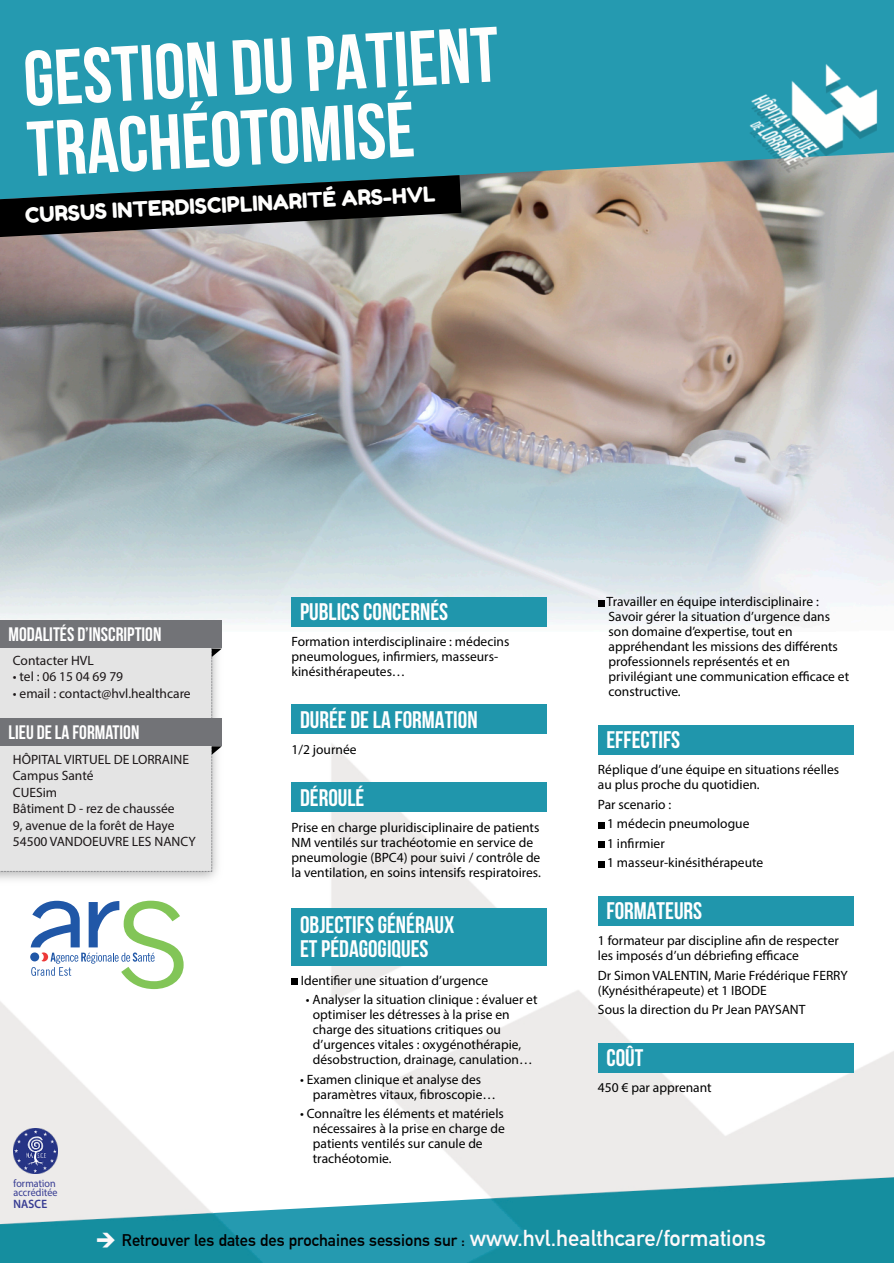
<style>
.page{position:relative;width:894px;height:1263px;background:#fff}
.page>*{position:absolute;margin:0;border:0;box-sizing:border-box;transform-origin:0 0}
.t1{font:700 78px/70.5px "Bebas Neue";color:#fefefd}
.t2{font:700 24px/24px "Bebas Neue";color:#fff}
.t3{font:21px "Fredoka One";color:#fefefd}
.t4{font:700 19.5px "Bebas Neue";color:#fff}
.t5{font:700 16.5px "DIN Alternate";color:#000}
.t6{font:13.5px/15px "Myriad Pro";color:#000}
.t7{font:13.5px/16.5px "Myriad Pro";color:#1b1617}
.t8{font:600 12.15px "Myriad Pro";color:#373c93;scale:.95 1}
.t9{font:10.8px/9.3px "Myriad Pro";color:#373c93;scale:.95 1}
.s1{font-family:"Arrowstfb";font-weight:400;color:#fef9fa}
.s2{font-size:22.5px;color:#fef9fa}
</style>
<div class="page">
<img style="left:0;top:743px;width:893px;height:520px">
<img style="left:13px;top:1129px;width:44px;height:44px">
<img style="left:0;top:648px;width:223px;height:237px">
<div style="left:0;top:648px;width:212px;height:224px;background:#e4e4e4"></div>
<img style="left:0;top:200px;width:893px;height:427px">
<svg style="left:0;top:0;width:893px;height:200px;background:#319aad"></svg>
<div style="left:291px;top:597px;width:255px;height:29px;background:#2096ac"></div>
<div style="left:597px;top:1043px;width:255px;height:30px;background:#2096ac"></div>
<div style="left:291px;top:704px;width:255px;height:30px;background:#2096ac"></div>
<div style="left:291px;top:978px;width:7px;height:7px;background:#000"></div>
<div style="left:597px;top:725px;width:255px;height:30px;background:#2096ac"></div>
<div style="left:291px;top:908px;width:255px;height:57px;background:#2096ac"></div>
<div style="left:291px;top:782px;width:255px;height:30px;background:#2096ac"></div>
<div style="left:597px;top:600px;width:7px;height:6px;background:#000"></div>
<div style="left:597px;top:896px;width:255px;height:30px;background:#2096ac"></div>
<div style="left:597px;top:822px;width:7px;height:6px;background:#000"></div>
<div style="left:597px;top:841px;width:7px;height:7px;background:#000"></div>
<div style="left:597px;top:861px;width:7px;height:6px;background:#000"></div>
<svg style="left:212px;top:649px;width:10px;height:8px"></svg>
<svg style="left:212px;top:746px;width:10px;height:9px"></svg>
<div style="left:0;top:718px;width:222px;height:28px;background:#727377"></div>
<div style="left:0;top:621px;width:222px;height:27px;background:#727377"></div>
<img style="left:718px;top:61px;width:168px;height:113px">
<svg style="left:0;top:175px;width:461px;height:62px;background:#2a4044"></svg>
<svg style="left:31px;top:901px;width:152px;height:88px"></svg>
<h1 class="t1" style="left:22px;top:51px;width:477px;rotate:-3deg">GESTION DU PATIENT<br>TRACHÉOTOMISÉ</h1>
<h3 class="t3" style="left:25px;top:202px;width:412px;rotate:-3deg">CURSUS INTERDISCIPLINARITÉ ARS-HVL</h3>
<h3 class="t4" style="left:9px;top:627px;width:154px">MODALITÉS D’INSCRIPTION</h3>
<p class="t7" style="left:13px;top:653px;width:82px">Contacter HVL</p>
<p class="t7" style="left:13px;top:670px;width:112px">•tel:0615046979</p>
<p class="t7" style="left:13px;top:686px;width:179px">• email : contact@hvl.healthcare</p>
<h3 class="t4" style="left:9px;top:724px;width:132px">LIEU DE LA FORMATION</h3>
<p class="t7" style="left:13px;top:752px;width:184px">HÔPITAL VIRTUEL DE LORRAINE<br>Campus Santé<br>CUESim<br>Bâtiment D - rez de chaussée<br>9, avenue de la forêt de Haye<br>54500 VANDOEUVRE LES NANCY</p>
<p class="t9" style="left:13px;top:1179px;width:49px">formation accréditée</p>
<p class="t8" style="left:13px;top:1199px;width:38px">NASCE</p>
<h2 class="t2" style="left:300px;top:602px;width:149px">PUBLICS CONCERNÉS</h2>
<p class="t6" style="left:291px;top:635px;width:219px">Formation interdisciplinaire : médecins pneumologues, infirmiers, masseurs&shy;kinésithérapeutes…</p>
<h2 class="t2" style="left:300px;top:710px;width:179px">DURÉE DE LA FORMATION</h2>
<p class="t6" style="left:291px;top:743px;width:66px">1/2 journée</p>
<h2 class="t2" style="left:300px;top:788px;width:66px">DÉROULÉ</h2>
<p class="t6" style="left:291px;top:821px;width:251px">Prise en charge pluridisciplinaire de patients NM ventilés sur trachéotomie en service de pneumologie (BPC4) pour suivi / contrôle de la ventilation, en soins intensifs respiratoires.</p>
<h2 class="t2" style="left:300px;top:915px;width:156px">OBJECTIFS GÉNÉRAUX<br>ET PÉDAGOGIQUES</h2>
<p class="t6" style="left:301px;top:974px;width:189px">Identifier une situation d’urgence</p>
<p class="t6" style="left:313px;top:993px;width:226px;text-indent:-7px">• Analyser la situation clinique : évaluer et optimiser les détresses à la prise en charge des situations critiques ou d’urgences vitales : oxygénothérapie, désobstruction, drainage, canulation…</p>
<p class="t6" style="left:313px;top:1073px;width:184px;text-indent:-13px">• Examen clinique et analyse des paramètres vitaux, fibroscopie…</p>
<p class="t6" style="left:313px;top:1107px;width:193px;text-indent:-13px">• Connaître les éléments et matériels nécessaires à la prise en charge de patients ventilés sur canule de trachéotomie.</p>
<p class="t6" style="left:606px;top:595px;width:244px">Travailler en équipe interdisciplinaire :<br>Savoir gérer la situation d’urgence dans son domaine d’expertise, tout en appréhendant les missions des différents professionnels représentés et en privilégiant une communication efficace et constructive.</p>
<h2 class="t2" style="left:606px;top:730px;width:75px">EFFECTIFS</h2>
<p class="t6" style="left:597px;top:763px;width:243px">Réplique d’une équipe en situations réelles au plus proche du quotidien.</p>
<p class="t6" style="left:607px;top:796px;width:158px;line-height:19.5px;text-indent:-9px">Par scenario :<br>1 médecin pneumologue<br>1 infirmier<br>1 masseur-kinésithérapeute</p>
<h2 class="t2" style="left:606px;top:901px;width:97px">FORMATEURS</h2>
<p class="t6" style="left:597px;top:934px;width:242px">1 formateur par discipline afin de respecter les imposés d’un débriefing efficace</p>
<p class="t6" style="left:597px;top:969px;width:251px">Dr Simon VALENTIN, Marie Frédérique FERRY (Kynésithérapeute) et 1 IBODE</p>
<p class="t6" style="left:597px;top:1003px;width:209px">Sous la direction du Pr Jean PAYSANT</p>
<h2 class="t2" style="left:606px;top:1048px;width:38px">COÛT</h2>
<p class="t6" style="left:597px;top:1081px;width:115px">450 € par apprenant</p>
<p class="t5" style="left:97px;top:1233px;width:670px"><span class="s1">y</span> Retrouver les dates des prochaines sessions sur : <span class="s2">www.hvl.healthcare/formations</span></p>
</div>
